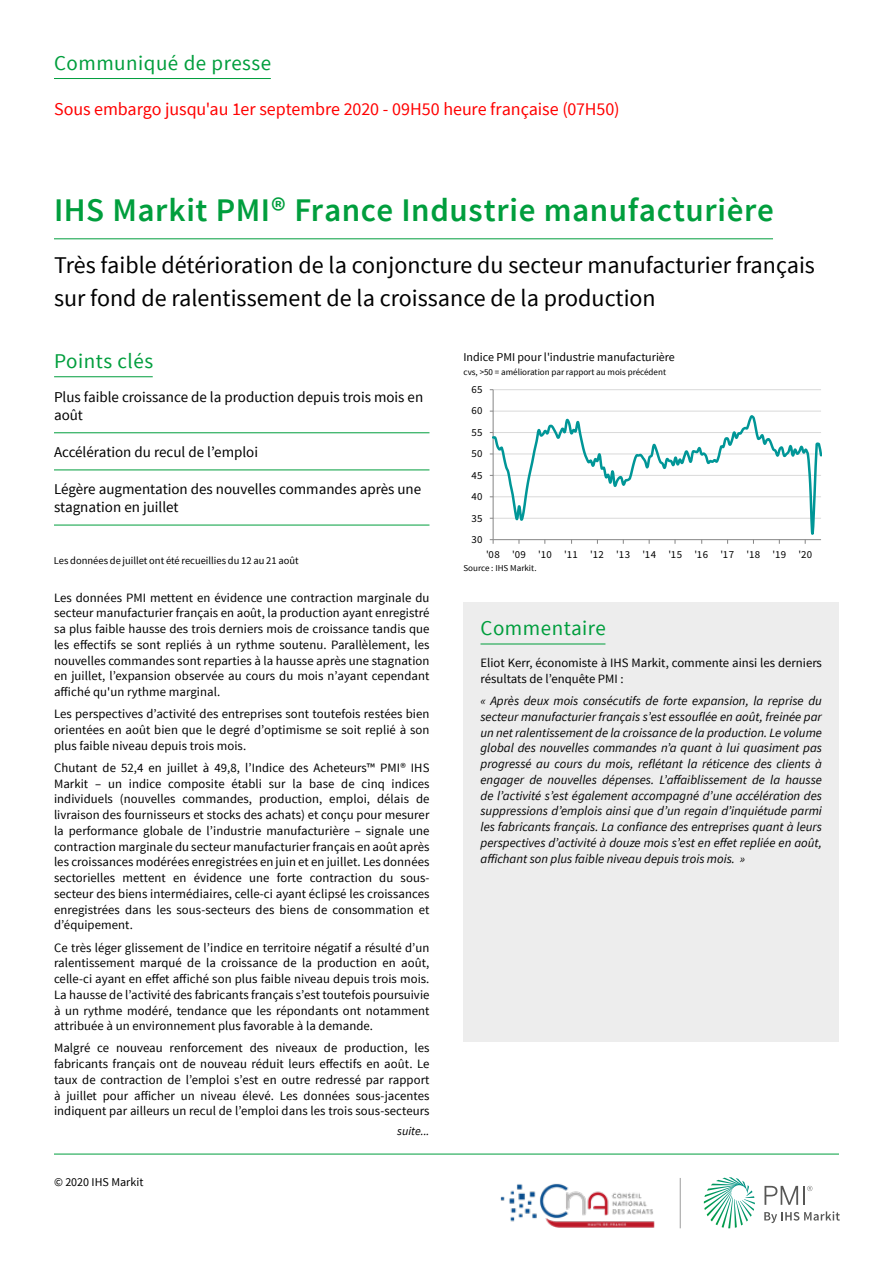
<style>
.page{position:relative;width:893px;height:1263px;background:#fff}
.page>*{position:absolute;margin:0;border:0;box-sizing:border-box;transform-origin:0 0}
.t1{font:600 33px "Source Sans Pro";letter-spacing:.015em;color:#009e3d}
.t2{font:24px/32.4px "Source Sans Pro";color:#000}
.t3{font:21px "Source Sans Pro";letter-spacing:.025em;color:#009e3d}
.t4{font:18px "Source Sans Pro";letter-spacing:-.005em;color:#f00}
.t5{font:15px/18px "Source Sans Pro";color:#000}
.t6{font:12.75px/15.8px "Source Sans Pro";letter-spacing:.005em;color:#000;text-align:justify}
.t7{font:italic 12.75px/15.8px "Source Sans Pro";color:#000;text-align:justify}
.t8{font:12px "Source Sans Pro";color:#000}
.t9{font:italic 12px "Source Sans Pro";color:#000}
.t10{font:10.65px "Source Sans Pro";letter-spacing:.04em;color:#000}
.t11{font:10.5px "Source Sans Pro";color:#000}
.t12{font:9px "Source Sans Pro";color:#000}
</style>
<div class="page">
<svg style="left:704px;top:1177px;width:51px;height:51px"></svg>
<svg style="left:764px;top:1211px;width:76px;height:12px"></svg>
<svg style="left:764px;top:1186px;width:48px;height:19px"></svg>
<hr style="left:54px;top:1154px;width:785px;height:1px;background:#009e3d">
<img style="left:500px;top:1178px;width:180px;height:50px">
<hr style="left:680px;top:1178px;width:1px;height:50px;background:#9d9d9c">
<hr style="left:493px;top:389px;width:328px;height:1px;background:#d9d9d9">
<hr style="left:493px;top:390px;width:1px;height:150px;background:#868686">
<svg style="left:490px;top:411px;width:331px;height:133px"></svg>
<hr style="left:54px;top:376px;width:99px;height:1px;background:#009e3d">
<hr style="left:54px;top:78px;width:217px;height:1px;background:#009e3d">
<hr style="left:54px;top:238px;width:719px;height:1px;background:#009e3d">
<hr style="left:54px;top:432px;width:375px;height:1px;background:#009e3d">
<hr style="left:54px;top:470px;width:375px;height:1px;background:#009e3d">
<hr style="left:54px;top:525px;width:375px;height:1px;background:#009e3d">
<div style="left:463px;top:602px;width:376px;height:56px;background:#ededed"></div>
<hr style="left:480px;top:644px;width:125px;height:1px;background:#009e3d">
<div style="left:463px;top:658px;width:376px;height:384px;background:#ededed"></div>
<h3 class="t3" style="left:54px;top:50px;width:219px">Communiqué de presse</h3>
<h3 class="t4" style="left:54px;top:98px;width:567px">Sous embargo jusqu'au 1er septembre 2020 - 09H50 heure française (07H50)</h3>
<h1 class="t1" style="left:54px;top:190px;width:721px">IHS Markit PMI® France Industrie manufacturière</h1>
<h2 class="t2" style="left:54px;top:250px;width:762px">Très faible détérioration de la conjoncture du secteur manufacturier français sur fond de ralentissement de la croissance de la production</h2>
<h3 class="t3" style="left:54px;top:348px;width:101px">Points clés</h3>
<p class="t5" style="left:54px;top:388px;width:371px">Plus faible croissance de la production depuis trois mois en août</p>
<p class="t5" style="left:54px;top:443px;width:206px">Accélération du recul de l’emploi</p>
<p class="t5" style="left:54px;top:480px;width:369px">Légère augmentation des nouvelles commandes après une stagnation en juillet</p>
<p class="t11" style="left:54px;top:554px;width:246px">Les données de juillet ont été recueillies du 12 au 21 août</p>
<p class="t6" style="left:54px;top:590px;width:377px">Les données PMI mettent en évidence une contraction marginale du secteur manufacturier français en août, la production ayant enregistré sa plus faible hausse des trois derniers mois de croissance tandis que les effectifs se sont repliés à un rythme soutenu. Parallèlement, les nouvelles commandes sont reparties à la hausse après une stagnation en juillet, l’expansion observée au cours du mois n’ayant cependant affiché qu'un rythme marginal.</p>
<p class="t6" style="left:54px;top:706px;width:377px">Les perspectives d’activité des entreprises sont toutefois restées bien orientées en août bien que le degré d’optimisme se soit replié à son plus faible niveau depuis trois mois.</p>
<p class="t6" style="left:54px;top:760px;width:377px">Chutant de 52,4 en juillet à 49,8, l’Indice des Acheteurs™ PMI® IHS Markit – un indice composite établi sur la base de cinq indices individuels (nouvelles commandes, production, emploi, délais de livraison des fournisseurs et stocks des achats) et conçu pour mesurer la performance globale de l’industrie manufacturière – signale une contraction marginale du secteur manufacturier français en août après les croissances modérées enregistrées en juin et en juillet. Les données sectorielles mettent en évidence une forte contraction du sous&shy;secteur des biens intermédiaires, celle-ci ayant éclipsé les croissances enregistrées dans les sous-secteurs des biens de consommation et d’équipement.</p>
<p class="t6" style="left:54px;top:940px;width:377px">Ce très léger glissement de l’indice en territoire négatif a résulté d’un ralentissement marqué de la croissance de la production en août, celle-ci ayant en effet affiché son plus faible niveau depuis trois mois.<br>La hausse de l’activité des fabricants français s’est toutefois poursuivie à un rythme modéré, tendance que les répondants ont notamment attribuée à un environnement plus favorable à la demande.</p>
<p class="t6" style="left:54px;top:1040px;width:377px">Malgré ce nouveau renforcement des niveaux de production, les fabricants français ont de nouveau réduit leurs effectifs en août. Le taux de contraction de l’emploi s’est en outre redressé par rapport à juillet pour afficher un niveau élevé. Les données sous-jacentes indiquent par ailleurs un recul de l’emploi dans les trois sous-secteurs</p>
<p class="t8" style="left:54px;top:1175px;width:91px">© 2020 IHS Markit</p>
<p class="t9" style="left:397px;top:1123px;width:34px">suite...</p>
<p class="t8" style="left:463px;top:350px;width:213px">Indice PMI pour l'industrie manufacturière</p>
<p class="t12" style="left:463px;top:366px;width:204px">cvs, &gt;50 = amélioration par rapport au mois précédent</p>
<p class="t10" style="left:471px;top:383px;width:13px">65</p>
<p class="t10" style="left:471px;top:404px;width:13px">60</p>
<p class="t10" style="left:471px;top:426px;width:13px">55</p>
<p class="t10" style="left:471px;top:447px;width:13px">50</p>
<p class="t10" style="left:471px;top:468px;width:13px">45</p>
<p class="t10" style="left:471px;top:490px;width:13px">40</p>
<p class="t10" style="left:471px;top:511px;width:13px">35</p>
<p class="t10" style="left:471px;top:533px;width:13px">30</p>
<p class="t10" style="left:486px;top:548px;width:328px">'08 '09 '10 '11 '12 '13 '14 '15 '16 '17 '18 '19 '20</p>
<p class="t12" style="left:463px;top:562px;width:75px">Source : IHS Markit.</p>
<h3 class="t3" style="left:480px;top:615px;width:127px">Commentaire</h3>
<p class="t6" style="left:480px;top:655px;width:343px">Eliot Kerr, économiste à IHS Markit, commente ainsi les derniers résultats de l’enquête PMI :</p>
<p class="t7" style="left:480px;top:693px;width:343px">« Après deux mois consécutifs de forte expansion, la reprise du secteur manufacturier français s’est essouflée en août, freinée par un net ralentissement de la croissance de la production. Le volume global des nouvelles commandes n’a quant à lui quasiment pas progressé au cours du mois, reflétant la réticence des clients à engager de nouvelles dépenses. L’affaiblissement de la hausse de l’activité s’est également accompagné d’une accélération des suppressions d’emplois ainsi que d’un regain d’inquiétude parmi les fabricants français. La confiance des entreprises quant à leurs perspectives d’activité à douze mois s’est en effet repliée en août, affichant son plus faible niveau depuis trois mois. »</p>
</div>
